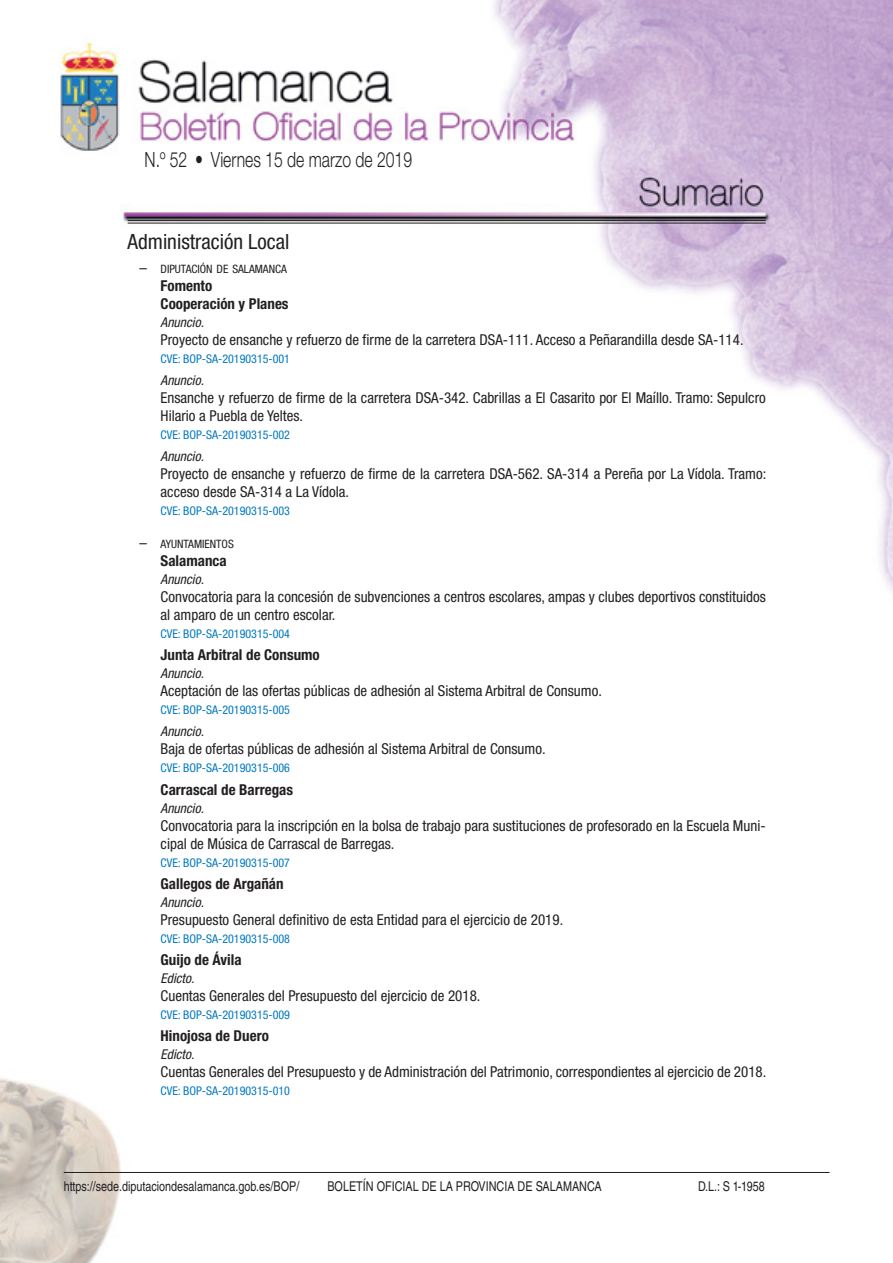
<style>
.page{position:relative;width:893px;height:1263px;background:#fff}
.page>*{position:absolute;margin:0;border:0;box-sizing:border-box;transform-origin:0 0}
.t1{font:300 21px "Helvetica Neue LT Std";color:#231f20;scale:.75 1}
.t2{font:condensed 21px "Helvetica Neue LT Std";color:#231f20}
.t3{font:condensed 15px/18px "Helvetica Neue LT Std";color:#231f20}
.t4{font:700 condensed 15px/18px "Helvetica Neue LT Std";color:#231f20}
.t5{font:13.5px "Helvetica LT Std";color:#231f20;scale:.8 1}
.t6{font:italic condensed 13.5px "Helvetica Neue";color:#231f20}
.t7{font:condensed 12px "Helvetica Neue LT Std";color:#0079c1}
.t8{font:condensed 11.55px "Helvetica Neue LT Std";color:#231f20}
.s1{font-size:15px}
</style>
<div class="page">
<img style="left:0;top:0;width:892px;height:1263px">
<hr style="left:64px;top:1172px;width:765px;height:1px;background:#231f20">
<hr style="left:128px;top:220px;width:637px;height:1px;background:#231f20">
<hr style="left:128px;top:223px;width:637px;height:1px;background:#231f20">
<h1 class="t1" style="left:145px;top:152px;width:358px">N.º 52 • Viernes 15 de marzo de 2019</h1>
<h1 class="t2" style="left:128px;top:234px;width:163px">Administración Local</h1>
<p class="t8" style="left:140px;top:265px;width:149px"><span class="s1">–</span> DIPUTACIÓN DE SALAMANCA</p>
<p class="t4" style="left:161px;top:278px;width:129px">Fomento<br>Cooperación y Planes</p>
<p class="t6" style="left:161px;top:317px;width:45px">Anuncio.</p>
<p class="t3" style="left:161px;top:332px;width:584px">Proyecto de ensanche y refuerzo de firme de la carretera DSA-111. Acceso a Peñarandilla desde SA-114.</p>
<p class="t7" style="left:161px;top:354px;width:131px">CVE: BOP-SA-20190315-001</p>
<p class="t6" style="left:161px;top:376px;width:45px">Anuncio.</p>
<p class="t3" style="left:161px;top:390px;width:606px">Ensanche y refuerzo de firme de la carretera DSA-342. Cabrillas a El Casarito por El Maíllo. Tramo: Sepulcro<br>Hilario a Puebla de Yeltes.</p>
<p class="t7" style="left:161px;top:431px;width:131px">CVE: BOP-SA-20190315-002</p>
<p class="t6" style="left:161px;top:452px;width:45px">Anuncio.</p>
<p class="t3" style="left:161px;top:467px;width:607px">Proyecto de ensanche y refuerzo de firme de la carretera DSA-562. SA-314 a Pereña por La Vídola. Tramo: acceso desde SA-314 a La Vídola.</p>
<p class="t7" style="left:161px;top:507px;width:131px">CVE: BOP-SA-20190315-003</p>
<p class="t8" style="left:140px;top:540px;width:96px"><span class="s1">–</span> AYUNTAMIENTOS</p>
<p class="t4" style="left:161px;top:553px;width:68px">Salamanca</p>
<p class="t6" style="left:161px;top:574px;width:45px">Anuncio.</p>
<p class="t3" style="left:161px;top:589px;width:606px">Convocatoria para la concesión de subvenciones a centros escolares, ampas y clubes deportivos constituidos al amparo de un centro escolar.</p>
<p class="t7" style="left:161px;top:629px;width:131px">CVE: BOP-SA-20190315-004</p>
<p class="t4" style="left:161px;top:647px;width:161px">Junta Arbitral de Consumo</p>
<p class="t6" style="left:161px;top:669px;width:45px">Anuncio.</p>
<p class="t3" style="left:161px;top:683px;width:443px">Aceptación de las ofertas públicas de adhesión al Sistema Arbitral de Consumo.</p>
<p class="t7" style="left:161px;top:706px;width:131px">CVE: BOP-SA-20190315-005</p>
<p class="t6" style="left:161px;top:727px;width:45px">Anuncio.</p>
<p class="t3" style="left:161px;top:742px;width:386px">Baja de ofertas públicas de adhesión al Sistema Arbitral de Consumo.</p>
<p class="t7" style="left:161px;top:764px;width:131px">CVE: BOP-SA-20190315-006</p>
<p class="t4" style="left:161px;top:782px;width:134px">Carrascal de Barregas</p>
<p class="t6" style="left:161px;top:803px;width:45px">Anuncio.</p>
<p class="t3" style="left:161px;top:818px;width:606px">Convocatoria para la inscripción en la bolsa de trabajo para sustituciones de profesorado en la Escuela Muni&shy;cipal de Música de Carrascal de Barregas.</p>
<p class="t7" style="left:161px;top:858px;width:131px">CVE: BOP-SA-20190315-007</p>
<p class="t4" style="left:161px;top:876px;width:124px">Gallegos de Argañán</p>
<p class="t6" style="left:161px;top:897px;width:45px">Anuncio.</p>
<p class="t3" style="left:161px;top:912px;width:404px">Presupuesto General definitivo de esta Entidad para el ejercicio de 2019.</p>
<p class="t7" style="left:161px;top:934px;width:131px">CVE: BOP-SA-20190315-008</p>
<p class="t4" style="left:161px;top:952px;width:83px">Guijo de Ávila</p>
<p class="t6" style="left:161px;top:974px;width:35px">Edicto.</p>
<p class="t3" style="left:161px;top:988px;width:321px">Cuentas Generales del Presupuesto del ejercicio de 2018.</p>
<p class="t7" style="left:161px;top:1011px;width:131px">CVE: BOP-SA-20190315-009</p>
<p class="t4" style="left:161px;top:1029px;width:110px">Hinojosa de Duero</p>
<p class="t6" style="left:161px;top:1050px;width:35px">Edicto.</p>
<p class="t3" style="left:161px;top:1065px;width:607px">Cuentas Generales del Presupuesto y de Administración del Patrimonio, correspondientes al ejercicio de 2018.</p>
<p class="t7" style="left:161px;top:1087px;width:131px">CVE: BOP-SA-20190315-010</p>
<p class="t5" style="left:64px;top:1181px;width:296px">https://sede.diputaciondesalamanca.gob.es/BOP/</p>
<p class="t5" style="left:327px;top:1181px;width:344px">BOLETÍN OFICIAL DE LA PROVINCIA DE SALAMANCA</p>
<p class="t5" style="left:698px;top:1181px;width:85px">D.L.: S 1-1958</p>
</div>
